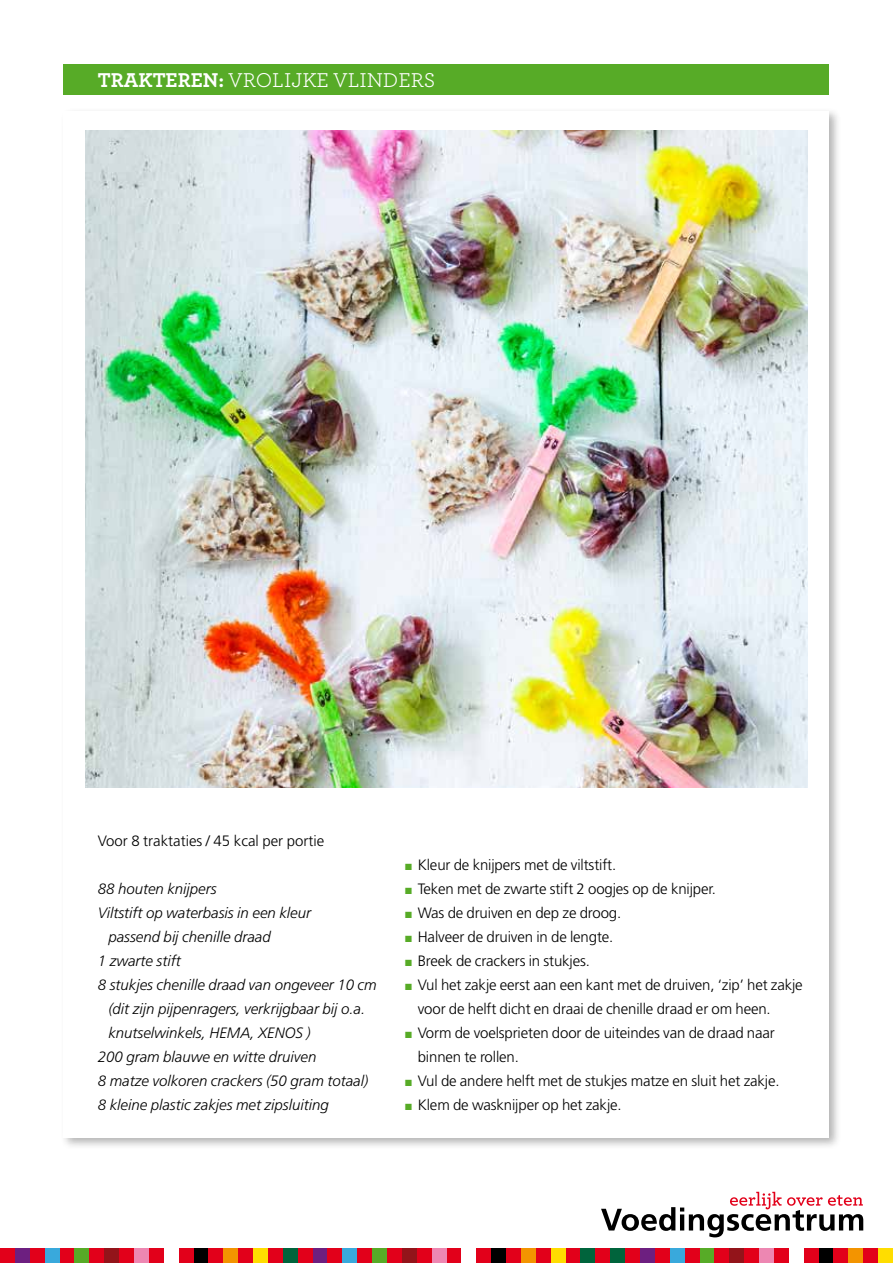
<style>
.page{position:relative;width:893px;height:1263px;background:#fff}
.page>*{position:absolute;margin:0;border:0;box-sizing:border-box;transform-origin:0 0}
.t1{font:21px "Archer";color:#fff}
.t2{font:300 15px/24px "Frutiger";letter-spacing:-.01em;color:#000}
.t3{font:italic 300 15px "Frutiger";color:#000}
.s1{font-weight:700}
.s2{color:#57ab27}
</style>
<div class="page">
<svg style="left:601px;top:1192px;width:262px;height:45px"></svg>
<svg style="left:595px;top:1248px;width:2px;height:15px"></svg>
<div style="left:580px;top:1248px;width:15px;height:15px;background:#00643c"></div>
<div style="left:565px;top:1248px;width:15px;height:15px;background:#e2001a"></div>
<div style="left:551px;top:1248px;width:14px;height:15px;background:#fd0"></div>
<div style="left:536px;top:1248px;width:15px;height:15px;background:#e2001a"></div>
<div style="left:506px;top:1248px;width:15px;height:15px;background:#e2001a"></div>
<div style="left:491px;top:1248px;width:15px;height:15px;background:#000"></div>
<div style="left:476px;top:1248px;width:15px;height:15px;background:#e2001a"></div>
<div style="left:446px;top:1248px;width:15px;height:15px;background:#e2001a"></div>
<div style="left:432px;top:1248px;width:14px;height:15px;background:#ed87b2"></div>
<div style="left:417px;top:1248px;width:15px;height:15px;background:#e2001a"></div>
<div style="left:402px;top:1248px;width:15px;height:15px;background:#93141a"></div>
<div style="left:387px;top:1248px;width:15px;height:15px;background:#e2001a"></div>
<div style="left:372px;top:1248px;width:15px;height:15px;background:#57ab27"></div>
<div style="left:357px;top:1248px;width:15px;height:15px;background:#e2001a"></div>
<div style="left:342px;top:1248px;width:15px;height:15px;background:#39a9dc"></div>
<div style="left:327px;top:1248px;width:15px;height:15px;background:#e2001a"></div>
<div style="left:312px;top:1248px;width:15px;height:15px;background:#6d1f80"></div>
<div style="left:298px;top:1248px;width:14px;height:15px;background:#e2001a"></div>
<div style="left:283px;top:1248px;width:15px;height:15px;background:#00643c"></div>
<div style="left:268px;top:1248px;width:15px;height:15px;background:#e2001a"></div>
<div style="left:253px;top:1248px;width:15px;height:15px;background:#fd0"></div>
<div style="left:238px;top:1248px;width:15px;height:15px;background:#e2001a"></div>
<div style="left:223px;top:1248px;width:15px;height:15px;background:#f39400"></div>
<div style="left:521px;top:1248px;width:15px;height:15px;background:#f39400"></div>
<div style="left:208px;top:1248px;width:15px;height:15px;background:#e2001a"></div>
<div style="left:193px;top:1248px;width:15px;height:15px;background:#000"></div>
<div style="left:179px;top:1248px;width:14px;height:15px;background:#e2001a"></div>
<div style="left:149px;top:1248px;width:15px;height:15px;background:#e2001a"></div>
<div style="left:134px;top:1248px;width:15px;height:15px;background:#ed87b2"></div>
<div style="left:119px;top:1248px;width:15px;height:15px;background:#e2001a"></div>
<div style="left:104px;top:1248px;width:15px;height:15px;background:#93141a"></div>
<div style="left:89px;top:1248px;width:15px;height:15px;background:#e2001a"></div>
<div style="left:74px;top:1248px;width:15px;height:15px;background:#57ab27"></div>
<div style="left:60px;top:1248px;width:14px;height:15px;background:#e2001a"></div>
<div style="left:45px;top:1248px;width:15px;height:15px;background:#39a9dc"></div>
<div style="left:30px;top:1248px;width:15px;height:15px;background:#e2001a"></div>
<div style="left:15px;top:1248px;width:15px;height:15px;background:#6d1f80"></div>
<div style="left:0;top:1248px;width:15px;height:15px;background:#e2001a"></div>
<div style="left:878px;top:1248px;width:15px;height:15px;background:#fd0"></div>
<div style="left:863px;top:1248px;width:15px;height:15px;background:#e2001a"></div>
<div style="left:848px;top:1248px;width:15px;height:15px;background:#f39400"></div>
<div style="left:833px;top:1248px;width:15px;height:15px;background:#e2001a"></div>
<div style="left:818px;top:1248px;width:15px;height:15px;background:#000"></div>
<div style="left:804px;top:1248px;width:14px;height:15px;background:#e2001a"></div>
<div style="left:774px;top:1248px;width:15px;height:15px;background:#e2001a"></div>
<div style="left:759px;top:1248px;width:15px;height:15px;background:#ed87b2"></div>
<div style="left:744px;top:1248px;width:15px;height:15px;background:#e2001a"></div>
<div style="left:729px;top:1248px;width:15px;height:15px;background:#93141a"></div>
<div style="left:714px;top:1248px;width:15px;height:15px;background:#e2001a"></div>
<div style="left:699px;top:1248px;width:15px;height:15px;background:#57ab27"></div>
<div style="left:685px;top:1248px;width:14px;height:15px;background:#e2001a"></div>
<div style="left:670px;top:1248px;width:15px;height:15px;background:#39a9dc"></div>
<div style="left:655px;top:1248px;width:15px;height:15px;background:#e2001a"></div>
<div style="left:640px;top:1248px;width:15px;height:15px;background:#6d1f80"></div>
<div style="left:625px;top:1248px;width:15px;height:15px;background:#e2001a"></div>
<div style="left:610px;top:1248px;width:15px;height:15px;background:#00643c"></div>
<div style="left:597px;top:1248px;width:13px;height:15px;background:#e2001a"></div>
<div style="left:60px;top:107px;width:782px;height:1042px;background:#000;opacity:.3"></div>
<div style="left:64px;top:111px;width:765px;height:1026px;background:#fff"></div>
<img style="left:85px;top:131px;width:723px;height:657px">
<div style="left:64px;top:64px;width:765px;height:30px;background:#57ab27"></div>
<h1 class="t1" style="left:98px;top:66px;width:339px"><span class="s1">TRAKTEREN:</span> VROLIJKE VLINDERS</h1>
<p class="t2" style="left:98px;top:829px;width:228px">Voor 8 traktaties / 45 kcal per portie</p>
<p class="t3" style="left:98px;top:880px;width:120px">88 houten knijpers</p>
<p class="t3" style="left:98px;top:904px;width:215px">Viltstift op waterbasis in een kleur</p>
<p class="t3" style="left:108px;top:928px;width:164px">passend bij chenille draad</p>
<p class="t3" style="left:98px;top:952px;width:84px">1 zwarte stift</p>
<p class="t3" style="left:98px;top:976px;width:280px">8 stukjes chenille draad van ongeveer 10 cm</p>
<p class="t3" style="left:108px;top:1000px;width:258px">(dit zijn pijpenragers, verkrijgbaar bij o.a.</p>
<p class="t3" style="left:108px;top:1024px;width:204px">knutselwinkels, HEMA, XENOS )</p>
<p class="t3" style="left:98px;top:1048px;width:220px">200 gram blauwe en witte druiven</p>
<p class="t3" style="left:98px;top:1072px;width:272px">8 matze volkoren crackers (50 gram totaal)</p>
<p class="t3" style="left:98px;top:1096px;width:233px">8 kleine plastic zakjes met zipsluiting</p>
<p class="t2" style="left:405px;top:853px;width:213px"><span class="s2">■</span> Kleur de knijpers met de viltstift.</p>
<p class="t2" style="left:405px;top:877px;width:313px"><span class="s2">■</span> Teken met de zwarte stift 2 oogjes op de knijper.</p>
<p class="t2" style="left:405px;top:901px;width:218px"><span class="s2">■</span> Was de druiven en dep ze droog.</p>
<p class="t2" style="left:405px;top:925px;width:210px"><span class="s2">■</span> Halveer de druiven in de lengte.</p>
<p class="t2" style="left:405px;top:949px;width:186px"><span class="s2">■</span> Breek de crackers in stukjes.</p>
<p class="t2" style="left:418px;top:973px;width:386px;text-indent:-13px"><span class="s2">■</span> Vul het zakje eerst aan een kant met de druiven, ‘zip’ het zakje voor de helft dicht en draai de chenille draad er om heen.</p>
<p class="t2" style="left:418px;top:1021px;width:358px;text-indent:-13px"><span class="s2">■</span> Vorm de voelsprieten door de uiteindes van de draad naar binnen te rollen.</p>
<p class="t2" style="left:405px;top:1069px;width:376px"><span class="s2">■</span> Vul de andere helft met de stukjes matze en sluit het zakje.</p>
<p class="t2" style="left:405px;top:1093px;width:218px"><span class="s2">■</span> Klem de wasknijper op het zakje.</p>
</div>
